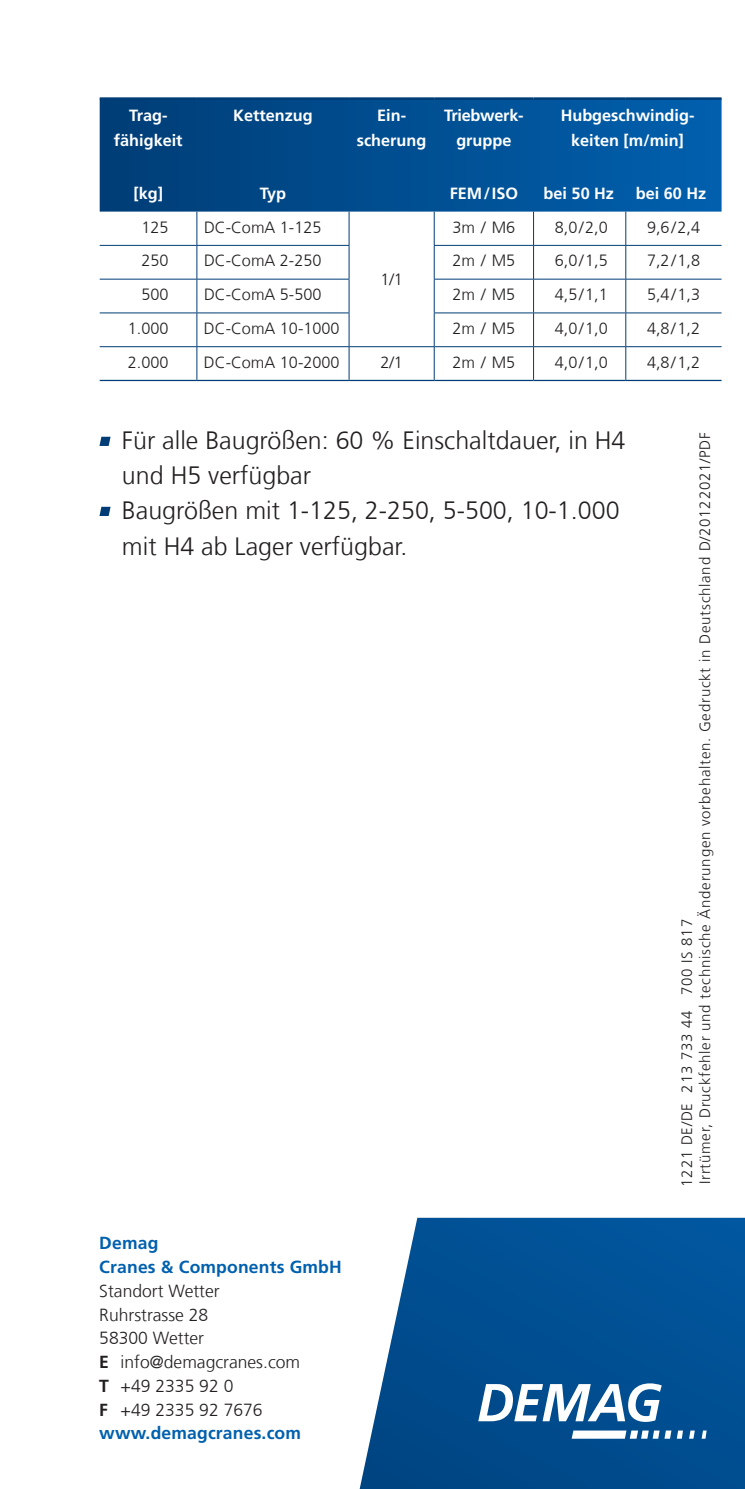
<style>
.page{position:relative;width:745px;height:1489px;background:#fff}
.page>*{position:absolute;margin:0;border:0;box-sizing:border-box;transform-origin:0 0}
.t1{font:300 25px/35px "Frutiger LT Com";color:#231f20}
.t2{font:300 17.5px/23.8px "Frutiger LT Com";color:#231f20}
.t3{font:700 17.5px/23.8px "Frutiger LT Com";letter-spacing:.01em;color:#0160ae}
.t4{font:300 16.25px "Frutiger LT Com";color:#231f20}
.t5{font:700 16.25px/25px "Frutiger LT Com";color:#fff;text-align:center}
.t6{font:300 15px/18px "Frutiger LT Com";letter-spacing:.05em;color:#231f20}
.s1{color:#fff}
.s2{font-weight:700}
.s3{font-weight:700;color:#0160ae}
</style>
<div class="page">
<svg style="left:100px;top:100px;width:621px;height:111px;background:#004e91"></svg>
<hr style="left:100px;top:97px;width:97px;height:3px;background:#003d76">
<hr style="left:197px;top:97px;width:152px;height:3px;background:#003d76">
<hr style="left:349px;top:97px;width:85px;height:3px;background:#003d76">
<hr style="left:434px;top:97px;width:99px;height:3px;background:#003d76">
<hr style="left:533px;top:97px;width:92px;height:3px;background:#003d76">
<hr style="left:625px;top:97px;width:96px;height:3px;background:#003d76">
<hr style="left:196px;top:211px;width:1px;height:34px;background:#003d76">
<hr style="left:348px;top:211px;width:1px;height:34px;background:#003d76">
<hr style="left:433px;top:211px;width:1px;height:34px;background:#003d76">
<hr style="left:532px;top:211px;width:1px;height:34px;background:#003d76">
<hr style="left:625px;top:211px;width:1px;height:34px;background:#003d76">
<hr style="left:100px;top:245px;width:97px;height:1px;background:#003d76">
<hr style="left:197px;top:245px;width:152px;height:1px;background:#003d76">
<hr style="left:196px;top:246px;width:1px;height:33px;background:#003d76">
<hr style="left:348px;top:246px;width:1px;height:33px;background:#003d76">
<hr style="left:433px;top:245px;width:100px;height:1px;background:#003d76">
<hr style="left:433px;top:246px;width:1px;height:33px;background:#003d76">
<hr style="left:533px;top:245px;width:92px;height:1px;background:#003d76">
<hr style="left:532px;top:246px;width:1px;height:33px;background:#003d76">
<hr style="left:625px;top:245px;width:96px;height:1px;background:#003d76">
<hr style="left:625px;top:246px;width:1px;height:33px;background:#003d76">
<hr style="left:100px;top:279px;width:97px;height:1px;background:#003d76">
<hr style="left:197px;top:279px;width:152px;height:1px;background:#003d76">
<hr style="left:196px;top:279px;width:1px;height:33px;background:#003d76">
<hr style="left:348px;top:279px;width:1px;height:33px;background:#003d76">
<hr style="left:433px;top:279px;width:100px;height:1px;background:#003d76">
<hr style="left:433px;top:279px;width:1px;height:33px;background:#003d76">
<hr style="left:533px;top:279px;width:92px;height:1px;background:#003d76">
<hr style="left:532px;top:279px;width:1px;height:33px;background:#003d76">
<hr style="left:625px;top:279px;width:96px;height:1px;background:#003d76">
<hr style="left:625px;top:279px;width:1px;height:33px;background:#003d76">
<hr style="left:100px;top:312px;width:97px;height:1px;background:#003d76">
<hr style="left:197px;top:312px;width:152px;height:1px;background:#003d76">
<hr style="left:196px;top:313px;width:1px;height:33px;background:#003d76">
<hr style="left:348px;top:313px;width:1px;height:33px;background:#003d76">
<hr style="left:433px;top:312px;width:100px;height:1px;background:#003d76">
<hr style="left:433px;top:313px;width:1px;height:33px;background:#003d76">
<hr style="left:533px;top:312px;width:92px;height:1px;background:#003d76">
<hr style="left:532px;top:313px;width:1px;height:33px;background:#003d76">
<hr style="left:625px;top:312px;width:96px;height:1px;background:#003d76">
<hr style="left:625px;top:313px;width:1px;height:33px;background:#003d76">
<hr style="left:100px;top:346px;width:97px;height:1px;background:#003d76">
<hr style="left:197px;top:346px;width:152px;height:1px;background:#003d76">
<hr style="left:196px;top:347px;width:1px;height:33px;background:#003d76">
<hr style="left:349px;top:346px;width:85px;height:1px;background:#003d76">
<hr style="left:348px;top:347px;width:1px;height:33px;background:#003d76">
<hr style="left:434px;top:346px;width:99px;height:1px;background:#003d76">
<hr style="left:433px;top:347px;width:1px;height:33px;background:#003d76">
<hr style="left:533px;top:346px;width:92px;height:1px;background:#003d76">
<hr style="left:532px;top:347px;width:1px;height:33px;background:#003d76">
<hr style="left:625px;top:346px;width:96px;height:1px;background:#003d76">
<hr style="left:625px;top:347px;width:1px;height:33px;background:#003d76">
<hr style="left:100px;top:380px;width:97px;height:1px;background:#003d76">
<hr style="left:197px;top:380px;width:152px;height:1px;background:#003d76">
<hr style="left:349px;top:380px;width:85px;height:1px;background:#003d76">
<hr style="left:434px;top:380px;width:99px;height:1px;background:#003d76">
<hr style="left:533px;top:380px;width:92px;height:1px;background:#003d76">
<hr style="left:625px;top:380px;width:96px;height:1px;background:#003d76">
<svg style="left:360px;top:1217px;width:384px;height:271px;background:#195f9b"></svg>
<svg style="left:478px;top:1383px;width:183px;height:38px"></svg>
<svg style="left:571px;top:1430px;width:111px;height:8px"></svg>
<svg style="left:688px;top:1430px;width:6px;height:8px"></svg>
<div style="left:701px;top:1261px;width:43px;height:177px;background:#015297"></div>
<p class="t5" style="left:114px;top:103px;width:70px">Trag&shy;fähigkeit</p>
<p class="t5" style="left:233px;top:103px;width:81px">Kettenzug</p>
<p class="t5" style="left:356px;top:103px;width:71px">Ein&shy;scherung</p>
<p class="t5" style="left:444px;top:103px;width:81px">Triebwerk&shy;gruppe</p>
<p class="t5" style="left:560px;top:103px;width:135px">Hubgeschwindig&shy;keiten [m/min]</p>
<p class="t5" style="left:133px;top:181px;width:31px">[kg]</p>
<p class="t5" style="left:260px;top:181px;width:28px">Typ</p>
<p class="t5" style="left:449px;top:181px;width:70px">FEM/ISO</p>
<p class="t5" style="left:543px;top:181px;width:72px">bei 50 Hz</p>
<p class="t5" style="left:635px;top:181px;width:72px">bei 60 Hz</p>
<p class="t4" style="left:141px;top:217px;width:29px">125</p>
<p class="t4" style="left:204px;top:217px;width:119px">DC-ComA 1-125</p>
<p class="t4" style="left:452px;top:217px;width:64px">3m / M6</p>
<p class="t4" style="left:554px;top:217px;width:54px">8,0/2,0</p>
<p class="t4" style="left:646px;top:217px;width:54px">9,6/2,4</p>
<p class="t4" style="left:141px;top:251px;width:29px">250</p>
<p class="t4" style="left:204px;top:251px;width:119px">DC-ComA 2-250</p>
<p class="t4" style="left:452px;top:251px;width:64px">2m / M5</p>
<p class="t4" style="left:554px;top:251px;width:54px">6,0/1,5</p>
<p class="t4" style="left:646px;top:251px;width:54px">7,2/1,8</p>
<p class="t4" style="left:141px;top:285px;width:29px">500</p>
<p class="t4" style="left:204px;top:285px;width:119px">DC-ComA 5-500</p>
<p class="t4" style="left:452px;top:285px;width:64px">2m / M5</p>
<p class="t4" style="left:554px;top:285px;width:54px">4,5/1,1</p>
<p class="t4" style="left:646px;top:285px;width:54px">5,4/1,3</p>
<p class="t4" style="left:128px;top:319px;width:42px">1.000</p>
<p class="t4" style="left:204px;top:319px;width:137px">DC-ComA 10-1000</p>
<p class="t4" style="left:452px;top:319px;width:64px">2m / M5</p>
<p class="t4" style="left:554px;top:319px;width:54px">4,0/1,0</p>
<p class="t4" style="left:646px;top:319px;width:54px">4,8/1,2</p>
<p class="t4" style="left:128px;top:352px;width:42px">2.000</p>
<p class="t4" style="left:204px;top:352px;width:137px">DC-ComA 10-2000</p>
<p class="t4" style="left:380px;top:352px;width:24px">2/1</p>
<p class="t4" style="left:452px;top:352px;width:64px">2m / M5</p>
<p class="t4" style="left:554px;top:352px;width:54px">4,0/1,0</p>
<p class="t4" style="left:646px;top:352px;width:54px">4,8/1,2</p>
<p class="t4" style="left:380px;top:269px;width:24px">1/1</p>
<h1 class="t1" style="left:122px;top:423px;width:504px;text-indent:-21px"><span class="s1">•</span> Für alle Baugrößen: 60 % Einschaltdauer, in H4 und H5 verfügbar</h1>
<h1 class="t1" style="left:122px;top:493px;width:499px;text-indent:-21px"><span class="s1">•</span> Baugrößen mit 1-125, 2-250, 5-500, 10-1.000 mit H4 ab Lager verfügbar.</h1>
<p class="t3" style="left:99px;top:1231px;width:244px">Demag<br>Cranes &amp; Components GmbH</p>
<p class="t2" style="left:99px;top:1278px;width:203px">Standort Wetter<br>Ruhrstrasse 28<br>58300 Wetter<br><span class="s2">E</span> info@demagcranes.com<br><span class="s2">T</span> +49 2335 92 0<br><span class="s2">F</span> +49 2335 92 7676 <span class="s3">www.demagcranes.com</span></p>
<p class="t6" style="left:677px;top:1186px;width:755px;rotate:-90deg">1221 DE/DE 213 733 44 700 IS 817<br>Irrtümer, Druckfehler und technische Änderungen vorbehalten. Gedruckt in Deutschland D/20122021/PDF</p>
</div>
